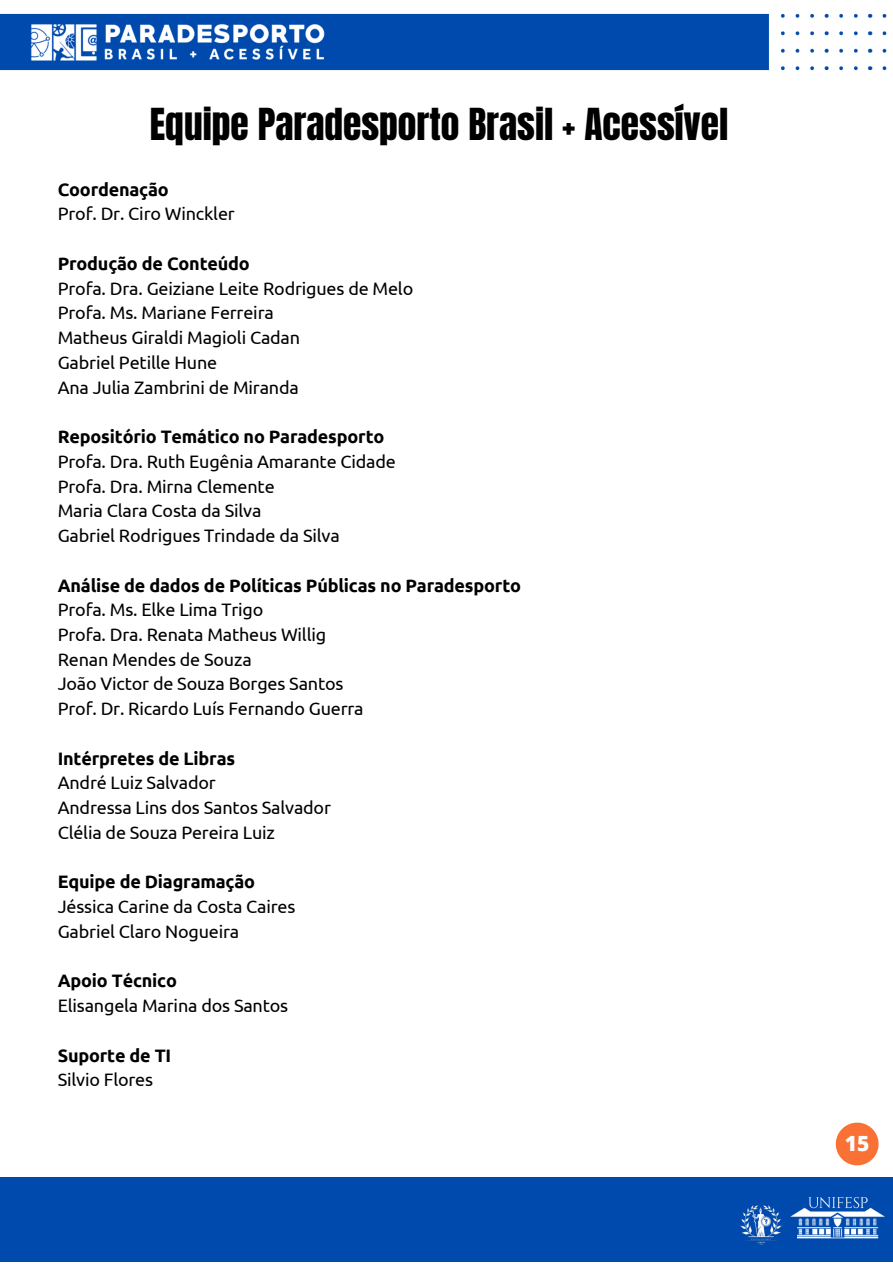
<style>
.page{position:relative;width:893px;height:1264px;background:#fff}
.page>*{position:absolute;margin:0;border:0;box-sizing:border-box;transform-origin:0 0}
.t1{font:37.5px "Anton";color:#000}
.t2{font:800 21px "Open Sans";color:#fdfdfd}
.t3{font:18px "Ubuntu";letter-spacing:-.01em;color:#000}
.t4{font:700 18px "Ubuntu";letter-spacing:-.01em;color:#000}
</style>
<div class="page">
<div style="left:0;top:1177px;width:892px;height:84px;background:#004aad"></div>
<img style="left:0;top:13px;width:887px;height:58px">
<svg style="left:835px;top:1122px;width:43px;height:43px"></svg>
<p class="t1" style="left:150px;top:98px;width:580px">Equipe Paradesporto Brasil + Acessível</p>
<p class="t4" style="left:58px;top:179px;width:113px">Coordenação</p>
<p class="t3" style="left:58px;top:204px;width:179px">Prof. Dr. Ciro Winckler</p>
<p class="t4" style="left:58px;top:253px;width:194px">Produção de Conteúdo</p>
<p class="t3" style="left:58px;top:278px;width:357px">Profa. Dra. Geiziane Leite Rodrigues de Melo</p>
<p class="t3" style="left:58px;top:302px;width:217px">Profa. Ms. Mariane Ferreira</p>
<p class="t3" style="left:58px;top:327px;width:244px">Matheus Giraldi Magioli Cadan</p>
<p class="t3" style="left:58px;top:352px;width:161px">Gabriel Petille Hune</p>
<p class="t3" style="left:58px;top:377px;width:243px">Ana Julia Zambrini de Miranda</p>
<p class="t4" style="left:58px;top:426px;width:328px">Repositório Temático no Paradesporto</p>
<p class="t3" style="left:58px;top:451px;width:340px">Profa. Dra. Ruth Eugênia Amarante Cidade</p>
<p class="t3" style="left:58px;top:476px;width:218px">Profa. Dra. Mirna Clemente</p>
<p class="t3" style="left:58px;top:500px;width:205px">Maria Clara Costa da Silva</p>
<p class="t3" style="left:58px;top:525px;width:283px">Gabriel Rodrigues Trindade da Silva</p>
<p class="t4" style="left:58px;top:574px;width:465px">Análise de dados de Políticas Públicas no Paradesporto</p>
<p class="t3" style="left:58px;top:599px;width:207px">Profa. Ms. Elke Lima Trigo</p>
<p class="t3" style="left:58px;top:624px;width:270px">Profa. Dra. Renata Matheus Willig</p>
<p class="t3" style="left:58px;top:649px;width:195px">Renan Mendes de Souza</p>
<p class="t3" style="left:58px;top:673px;width:287px">João Victor de Souza Borges Santos</p>
<p class="t3" style="left:58px;top:698px;width:307px">Prof. Dr. Ricardo Luís Fernando Guerra</p>
<p class="t4" style="left:58px;top:748px;width:179px">Intérpretes de Libras</p>
<p class="t3" style="left:58px;top:772px;width:160px">André Luiz Salvador</p>
<p class="t3" style="left:58px;top:797px;width:275px">Andressa Lins dos Santos Salvador</p>
<p class="t3" style="left:58px;top:822px;width:219px">Clélia de Souza Pereira Luiz</p>
<p class="t4" style="left:58px;top:871px;width:199px">Equipe de Diagramação</p>
<p class="t3" style="left:58px;top:896px;width:239px">Jéssica Carine da Costa Caires</p>
<p class="t3" style="left:58px;top:921px;width:183px">Gabriel Claro Nogueira</p>
<p class="t4" style="left:58px;top:970px;width:121px">Apoio Técnico</p>
<p class="t3" style="left:58px;top:995px;width:232px">Elisangela Marina dos Santos</p>
<p class="t4" style="left:58px;top:1044px;width:115px">Suporte de TI</p>
<p class="t3" style="left:58px;top:1069px;width:97px">Silvio Flores</p>
<p class="t2" style="left:844px;top:1128px;width:26px">15</p>
</div>
